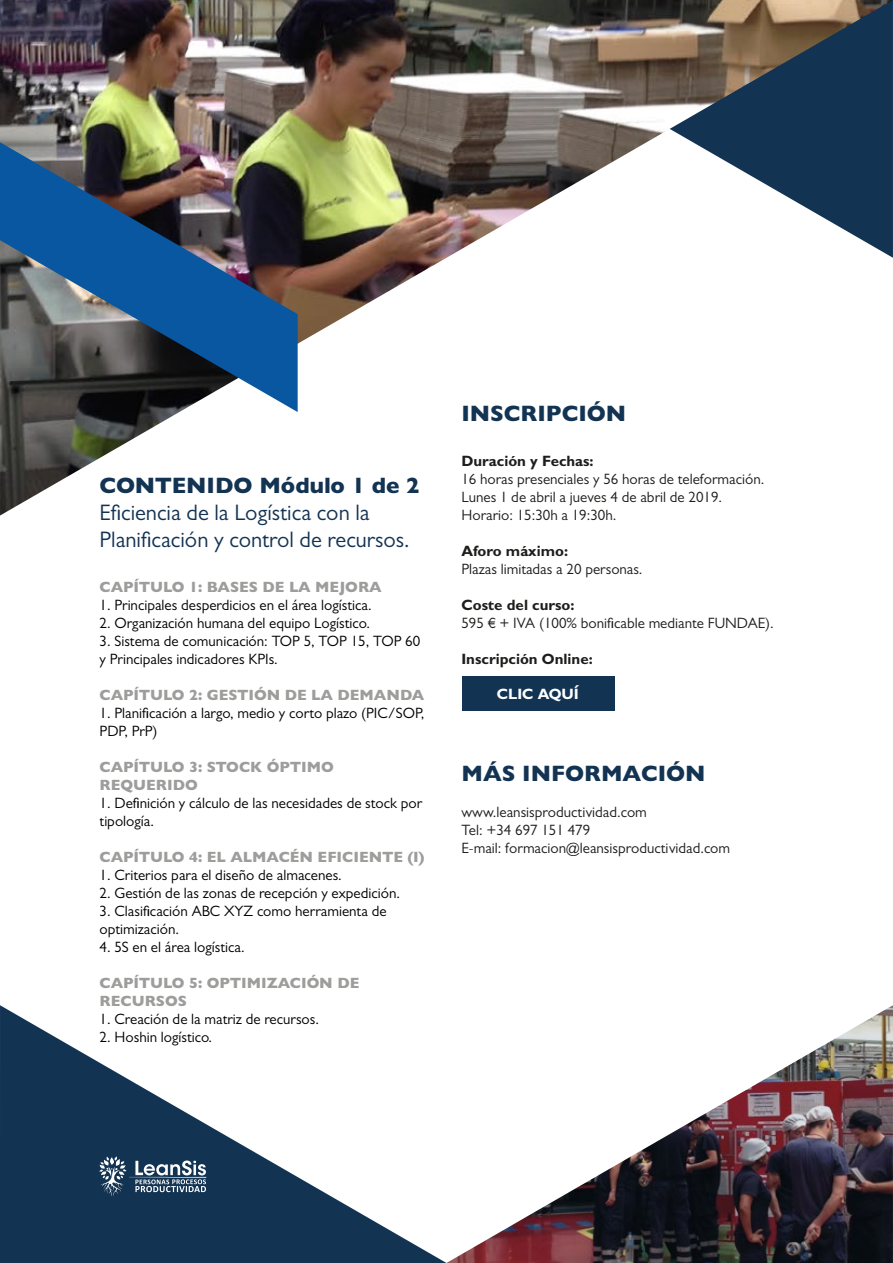
<style>
.page{position:relative;width:893px;height:1263px;background:#fff}
.page>*{position:absolute;margin:0;border:0;box-sizing:border-box;transform-origin:0 0}
.t1{font:22.5px/27px "Gill Sans MT Pro";color:#133353}
.t2{font:800 22.5px "Gill Sans MT Pro";color:#133353}
.t3{font:15px/18px "Gill Sans MT Pro";color:#000}
.t4{font:15px/18px "Gill Sans MT Pro";color:#1d1d1b}
.t5{font:800 15px/18px "Gill Sans MT Pro";color:#9d9d9c}
.t6{font:700 15px "Gill Sans MT Pro";color:#1d1d1b}
.t7{font:700 15px "Gill Sans MT Pro";color:#fff}
</style>
<div class="page">
<img style="left:446px;top:1005px;width:447px;height:258px">
<svg style="left:0;top:1005px;width:446px;height:258px"></svg>
<img style="left:0;top:0;width:893px;height:515px">
<svg style="left:99px;top:1156px;width:107px;height:40px;background:#4f677f"></svg>
<img style="left:0;top:142px;width:298px;height:270px">
<div style="left:462px;top:676px;width:152px;height:35px;background:#133353"></div>
<h1 class="t2" style="left:100px;top:472px;width:321px">CONTENIDO Módulo 1 de 2</h1>
<h1 class="t1" style="left:100px;top:499px;width:311px">Eficiencia de la Logística con la<br>Planificación y control de recursos.</h1>
<p class="t5" style="left:100px;top:578px;width:284px">CAPÍTULO 1: BASES DE LA MEJORA</p>
<p class="t3" style="left:100px;top:596px;width:274px">1. Principales desperdicios en el área logística.</p>
<p class="t3" style="left:100px;top:614px;width:272px">2. Organización humana del equipo Logístico.</p>
<p class="t3" style="left:100px;top:632px;width:322px">3. Sistema de comunicación: TOP 5, TOP 15, TOP 60 y Principales indicadores KPIs.</p>
<p class="t5" style="left:100px;top:686px;width:326px">CAPÍTULO 2: GESTIÓN DE LA DEMANDA</p>
<p class="t3" style="left:100px;top:704px;width:326px">1. Planificación a largo, medio y corto plazo (PIC/SOP,<br>PDP, PrP)</p>
<p class="t5" style="left:100px;top:758px;width:236px">CAPÍTULO 3: STOCK ÓPTIMO<br>REQUERIDO</p>
<p class="t3" style="left:100px;top:794px;width:324px">1. Definición y cálculo de las necesidades de stock por tipología.</p>
<p class="t5" style="left:100px;top:848px;width:327px">CAPÍTULO 4: EL ALMACÉN EFICIENTE (I)</p>
<p class="t3" style="left:100px;top:866px;width:244px">1. Criterios para el diseño de almacenes.</p>
<p class="t3" style="left:100px;top:884px;width:302px">2. Gestión de las zonas de recepción y expedición.</p>
<p class="t3" style="left:100px;top:902px;width:288px">3. Clasificación ABC XYZ como herramienta de optimización.</p>
<p class="t3" style="left:100px;top:938px;width:147px">4. 5S en el área logística.</p>
<p class="t5" style="left:100px;top:974px;width:261px">CAPÍTULO 5: OPTIMIZACIÓN DE<br>RECURSOS</p>
<p class="t3" style="left:100px;top:1010px;width:221px">1. Creación de la matriz de recursos.</p>
<p class="t3" style="left:100px;top:1028px;width:114px">2. Hoshin logístico.</p>
<h1 class="t2" style="left:461px;top:400px;width:166px">INSCRIPCIÓN</h1>
<p class="t6" style="left:461px;top:452px;width:134px">Duración y Fechas:</p>
<p class="t4" style="left:461px;top:470px;width:304px">16 horas presenciales y 56 horas de teleformación.<br>Lunes 1 de abril a jueves 4 de abril de 2019.<br>Horario: 15:30h a 19:30h.</p>
<p class="t6" style="left:461px;top:542px;width:108px">Aforo máximo:</p>
<p class="t4" style="left:461px;top:560px;width:183px">Plazas limitadas a 20 personas.</p>
<p class="t6" style="left:461px;top:596px;width:115px">Coste del curso:</p>
<p class="t4" style="left:461px;top:614px;width:314px">595 € + IVA (100% bonificable mediante FUNDAE).</p>
<p class="t6" style="left:461px;top:650px;width:133px">Inscripción Online:</p>
<p class="t7" style="left:497px;top:684px;width:84px">CLIC AQUÍ</p>
<h1 class="t2" style="left:461px;top:760px;width:245px">MÁS INFORMACIÓN</h1>
<p class="t4" style="left:461px;top:803px;width:270px">www.leansisproductividad.com<br>Tel: +34 697 151 479<br>E-mail: formacion@leansisproductividad.com</p>
</div>
